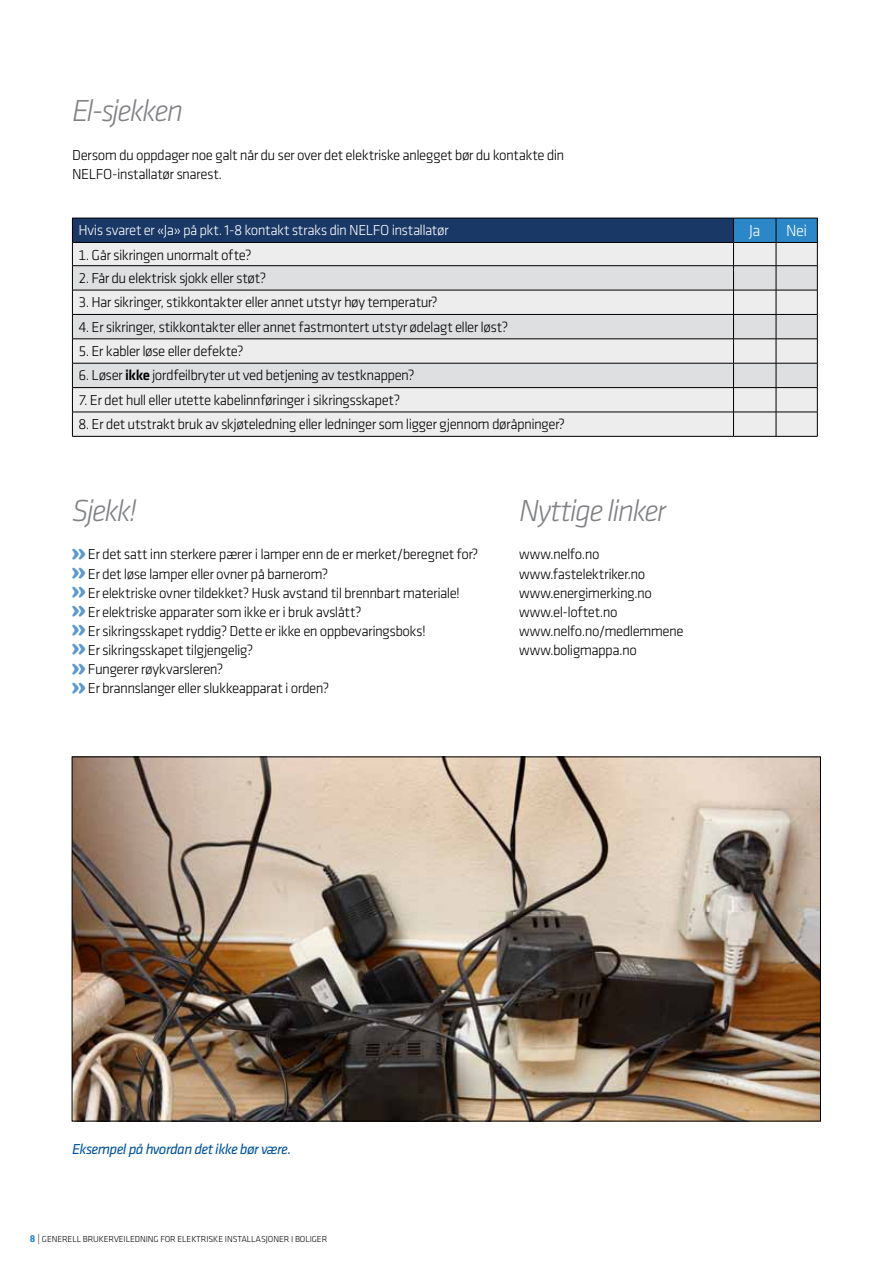
<style>
.page{position:relative;width:893px;height:1263px;background:#fff}
.page>*{position:absolute;margin:0;border:0;box-sizing:border-box;transform-origin:0 0}
.t1{font:italic 300 31.5px "Klavika";letter-spacing:-.055em;color:#808285}
.t2{font:300 16.5px "Klavika";color:#fff}
.t3{font:300 15px/19.2px "Klavika";letter-spacing:-.035em;color:#000}
.t4{font:300 15px/19.2px "Klavika";letter-spacing:.005em;color:#000}
.t5{font:300 15px "Klavika";letter-spacing:-.035em;color:#fff}
.t6{font:italic 15px "Klavika";letter-spacing:-.04em;color:#00539f}
.t7{font:300 9px "Klavika";letter-spacing:-.01em;color:#000}
.s1{font-weight:500}
.s2{font-family:"Cooper Black Std";font-weight:400;font-size:24px;color:#5e99cd}
.s3{font-weight:700;font-size:10.5px;color:#2b87c8}
.s4{font-size:10.5px}
</style>
<div class="page">
<div style="left:72px;top:218px;width:661px;height:24px;background:#1a3866"></div>
<div style="left:733px;top:218px;width:43px;height:24px;background:#2b87c8"></div>
<div style="left:776px;top:218px;width:41px;height:24px;background:#2b87c8"></div>
<div style="left:73px;top:243px;width:744px;height:193px;background:#ededee"></div>
<svg style="left:73px;top:266px;width:744px;height:121px;background:#e0e1e2"></svg>
<hr style="left:72px;top:218px;width:661px;height:1px;background:#000">
<hr style="left:733px;top:218px;width:43px;height:1px;background:#000">
<hr style="left:776px;top:218px;width:41px;height:1px;background:#000">
<hr style="left:72px;top:242px;width:661px;height:1px;background:#000">
<hr style="left:733px;top:242px;width:43px;height:1px;background:#000">
<hr style="left:776px;top:242px;width:41px;height:1px;background:#000">
<hr style="left:72px;top:265px;width:661px;height:1px;background:#000">
<hr style="left:733px;top:265px;width:43px;height:1px;background:#000">
<hr style="left:776px;top:265px;width:41px;height:1px;background:#000">
<hr style="left:72px;top:290px;width:661px;height:1px;background:#000">
<hr style="left:733px;top:290px;width:43px;height:1px;background:#000">
<hr style="left:776px;top:290px;width:41px;height:1px;background:#000">
<hr style="left:72px;top:314px;width:661px;height:1px;background:#000">
<hr style="left:733px;top:314px;width:43px;height:1px;background:#000">
<hr style="left:776px;top:314px;width:41px;height:1px;background:#000">
<hr style="left:72px;top:339px;width:661px;height:1px;background:#000">
<hr style="left:733px;top:339px;width:43px;height:1px;background:#000">
<hr style="left:776px;top:339px;width:41px;height:1px;background:#000">
<hr style="left:72px;top:363px;width:661px;height:1px;background:#000">
<hr style="left:733px;top:363px;width:43px;height:1px;background:#000">
<hr style="left:776px;top:363px;width:41px;height:1px;background:#000">
<hr style="left:72px;top:387px;width:661px;height:1px;background:#000">
<hr style="left:733px;top:387px;width:43px;height:1px;background:#000">
<hr style="left:776px;top:387px;width:41px;height:1px;background:#000">
<hr style="left:72px;top:412px;width:661px;height:1px;background:#000">
<svg style="left:72px;top:218px;width:1px;height:218px"></svg>
<hr style="left:733px;top:412px;width:43px;height:1px;background:#000">
<svg style="left:733px;top:218px;width:1px;height:218px"></svg>
<hr style="left:776px;top:412px;width:41px;height:1px;background:#000">
<svg style="left:776px;top:218px;width:1px;height:218px"></svg>
<svg style="left:817px;top:218px;width:1px;height:218px"></svg>
<hr style="left:72px;top:436px;width:661px;height:1px;background:#000">
<hr style="left:733px;top:436px;width:43px;height:1px;background:#000">
<hr style="left:776px;top:436px;width:41px;height:1px;background:#000">
<img style="left:74px;top:759px;width:745px;height:360px">
<h1 class="t1" style="left:72px;top:92px;width:112px">El-sjekken</h1>
<p class="t3" style="left:72px;top:145px;width:493px">Dersom du oppdager noe galt når du ser over det elektriske anlegget bør du kontakte din<br>NELFO</p>
<p class="t3" style="left:112px;top:164px;width:112px">-installatør snarest.</p>
<p class="t5" style="left:78px;top:221px;width:280px">Hvis svaret er «Ja» på pkt. 1-8 kontakt straks din NELFO</p>
<p class="t5" style="left:392px;top:221px;width:59px">installatør</p>
<p class="t2" style="left:749px;top:221px;width:13px">Ja</p>
<p class="t2" style="left:786px;top:221px;width:23px">Nei</p>
<p class="t3" style="left:78px;top:245px;width:175px">1. Går sikringen unormalt ofte?</p>
<p class="t3" style="left:78px;top:268px;width:189px">2. Får du elektrisk sjokk eller støt?</p>
<p class="t3" style="left:78px;top:293px;width:361px">3. Har sikringer, stikkontakter eller annet utstyr høy temperatur?</p>
<p class="t3" style="left:78px;top:317px;width:431px">4. Er sikringer, stikkontakter eller annet fastmontert utstyr ødelagt eller løst?</p>
<p class="t3" style="left:78px;top:341px;width:167px">5. Er kabler løse eller defekte?</p>
<p class="t3" style="left:78px;top:366px;width:338px">6. Løser <span class="s1">ikke</span> jordfeilbryter ut ved betjening av testknappen?</p>
<p class="t3" style="left:78px;top:390px;width:323px">7. Er det hull eller utette kabelinnføringer i sikringsskapet?</p>
<p class="t3" style="left:78px;top:414px;width:488px">8. Er det utstrakt bruk av skjøteledning eller ledninger som ligger gjennom døråpninger?</p>
<h1 class="t1" style="left:72px;top:492px;width:66px">Sjekk!</h1>
<p class="t3" style="left:72px;top:545px;width:407px"><span class="s2">»</span> Er det satt inn sterkere pærer i lamper enn de er merket/beregnet for? <span class="s2">»</span> Er det løse lamper eller ovner på barnerom?<br><span class="s2">»</span> Er elektriske ovner tildekket? Husk avstand til brennbart materiale!<br><span class="s2">»</span> Er elektriske apparater som ikke er i bruk avslått?<br><span class="s2">»</span> Er sikringsskapet ryddig? Dette er ikke en oppbevaringsboks!<br><span class="s2">»</span> Er sikringsskapet tilgjengelig?<br><span class="s2">»</span> Fungerer røykvarsleren?<br><span class="s2">»</span> Er brannslanger eller slukkeapparat i orden?</p>
<h1 class="t1" style="left:519px;top:492px;width:149px">Nyttige linker</h1>
<p class="t4" style="left:519px;top:545px;width:166px">www.nelfo.no www.fastelektriker.no www.energimerking.no www.el-loftet.no www.nelfo.no/medlemmene www.boligmappa.no</p>
<p class="t6" style="left:72px;top:1139px;width:221px">Eksempel på hvordan det ikke bør være.</p>
<p class="t7" style="left:30px;top:1233px;width:299px"><span class="s3">8</span> <span class="s4">|</span> Generell brukerveiledning for elektriske installasjoner i boliger</p>
</div>
